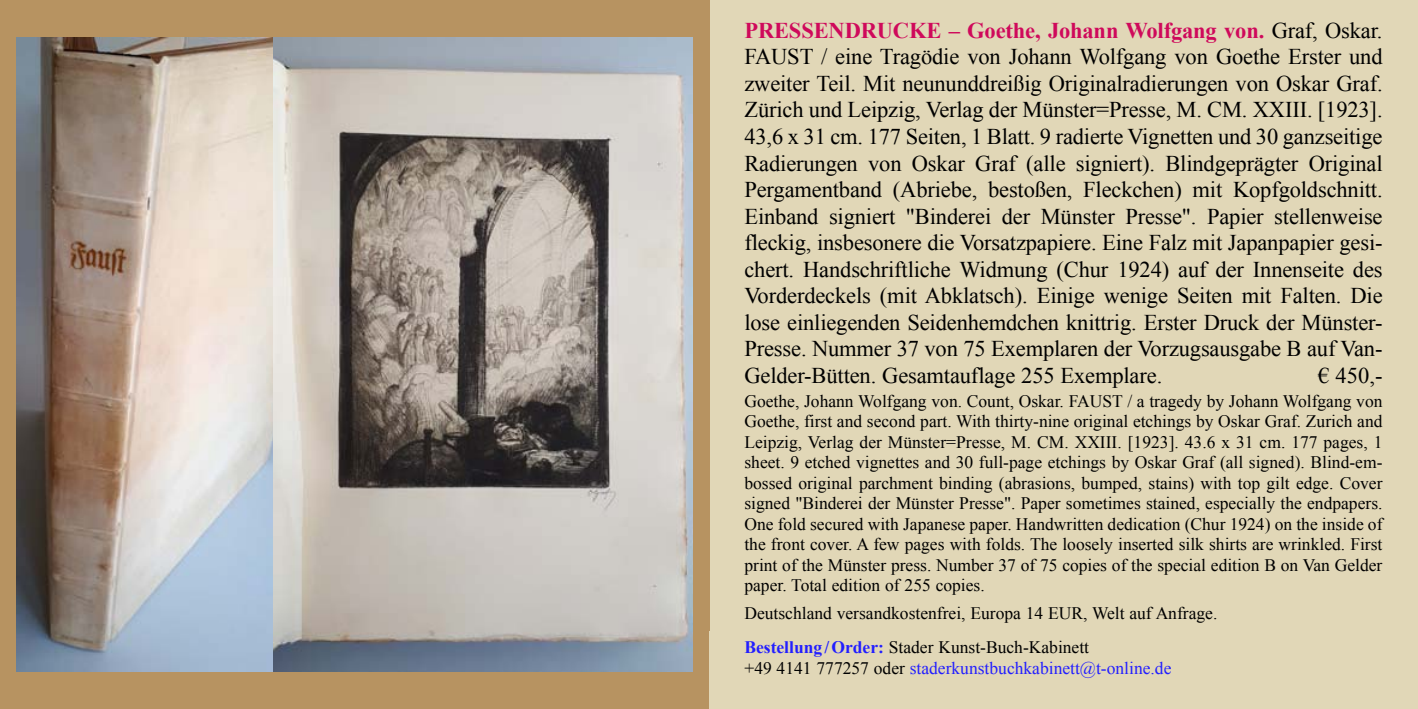
<style>
.page{position:relative;width:1418px;height:709px;background:#fff}
.page>*{position:absolute;margin:0;border:0;box-sizing:border-box;transform-origin:0 0}
.t1{font:22.5px/26.5px "Times New Roman";letter-spacing:-.005em;color:#000;text-align:justify}
.t2{font:17.5px/20.5px "Times New Roman";color:#000;text-align:justify}
.t3{font:17.5px "Times New Roman";color:#221eff}
.s1{font-weight:700;color:#cf095b}
.s2{font-weight:700;color:#221eff}
.s3{color:#000}
</style>
<div class="page">
<div style="left:709px;top:0;width:708px;height:641px;background:#e1d7b7"></div>
<div style="left:0;top:0;width:709px;height:709px;background:#b79361"></div>
<div style="left:709px;top:631px;width:708px;height:78px;background:#e1d7b7"></div>
<img style="left:16px;top:38px;width:257px;height:633px">
<img style="left:273px;top:37px;width:419px;height:634px">
<p class="t1" style="left:744px;top:17px;width:639px"><span class="s1">PRESSENDRUCKE – Goethe, Johann Wolfgang von.</span> Graf, Oskar.<br>FAUST / eine Tragödie von Johann Wolfgang von Goethe Erster und zweiter Teil. Mit neununddreißig Originalradierungen von Oskar Graf.<br>Zürich und Leipzig, Verlag der Münster=Presse, M. CM. XXIII. [1923].<br>43,6 x 31 cm. 177 Seiten, 1 Blatt. 9 radierte Vignetten und 30 ganzseitige Radierungen von Oskar Graf (alle signiert). Blindgeprägter Original Pergamentband (Abriebe, bestoßen, Fleckchen) mit Kopfgoldschnitt.<br>Einband signiert "Binderei der Münster Presse". Papier stellenweise fleckig, insbesonere die Vorsatzpapiere. Eine Falz mit Japanpapier gesi&shy;chert. Handschriftliche Widmung (Chur 1924) auf der Innenseite des Vorderdeckels (mit Abklatsch). Einige wenige Seiten mit Falten. Die lose einliegenden Seidenhemdchen knittrig. Erster Druck der Münster-Presse. Nummer 37 von 75 Exemplaren der Vorzugsausgabe B auf Van-Gelder-Bütten. Gesamtauflage 255 Exemplare.</p>
<p class="t1" style="left:1318px;top:361px;width:66px">€ 450,-</p>
<p class="t2" style="left:744px;top:390px;width:639px">Goethe, Johann Wolfgang von. Count, Oskar. FAUST / a tragedy by Johann Wolfgang von Goethe, first and second part. With thirty-nine original etchings by Oskar Graf. Zurich and Leipzig, Verlag der Münster=Presse, M. CM. XXIII. [1923]. 43.6 x 31 cm. 177 pages, 1 sheet. 9 etched vignettes and 30 full-page etchings by Oskar Graf (all signed). Blind-em&shy;bossed original parchment binding (abrasions, bumped, stains) with top gilt edge. Cover signed "Binderei der Münster Presse". Paper sometimes stained, especially the endpapers.<br>One fold secured with Japanese paper. Handwritten dedication (Chur 1924) on the inside of the front cover. A few pages with folds. The loosely inserted silk shirts are wrinkled. First print of the Münster press. Number 37 of 75 copies of the special edition B on Van Gelder paper. Total edition of 255 copies.</p>
<p class="t2" style="left:744px;top:596px;width:474px;line-height:33.2px">Deutschland versandkostenfrei, Europa 14 EUR, Welt auf Anfrage.<br><span class="s2">Bestellung/Order:</span> Stader Kunst-Buch-Kabinett</p>
<p class="t3" style="left:744px;top:656px;width:428px"><span class="s3">+49 4141 777257 oder</span> staderkunstbuchkabinett@t-online.de</p>
</div>
